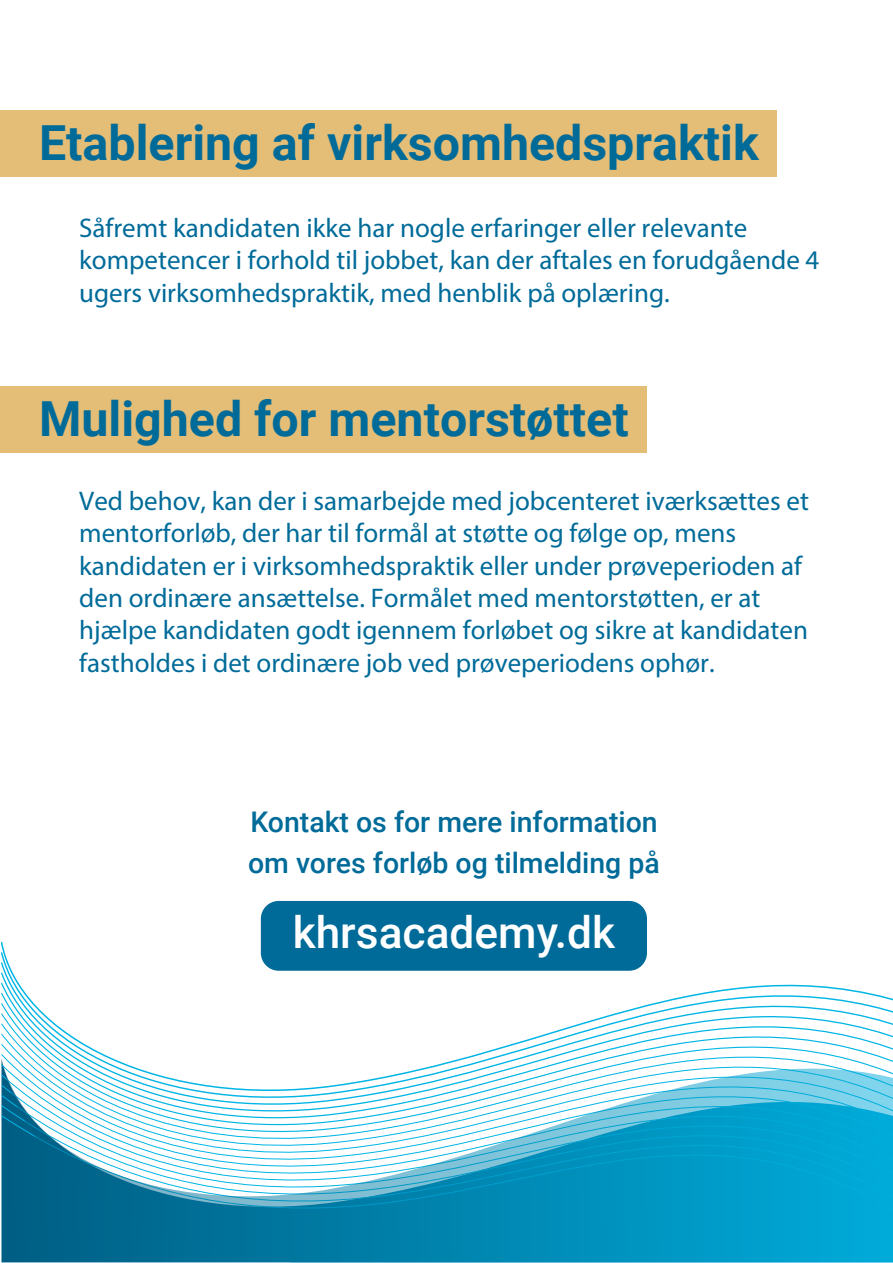
<style>
.page{position:relative;width:893px;height:1263px;background:#fff}
.page>*{position:absolute;margin:0;border:0;box-sizing:border-box;transform-origin:0 0}
.t1{font:700 48.3px "Roboto";color:#006b99}
.t2{font:500 44.25px "Roboto";color:#fff}
.t3{font:500 28.5px/40.5px "Roboto";color:#006b99}
.t4{font:27px/32.4px "Myriad Pro";color:#006b99}
</style>
<div class="page">
<svg style="left:2px;top:993px;width:891px;height:8px"></svg>
<svg style="left:2px;top:1001px;width:887px;height:9px"></svg>
<svg style="left:2px;top:1010px;width:891px;height:8px"></svg>
<svg style="left:2px;top:1018px;width:891px;height:9px"></svg>
<svg style="left:3px;top:1027px;width:874px;height:4px"></svg>
<svg style="left:2px;top:1031px;width:891px;height:231px"></svg>
<div style="left:261px;top:901px;width:386px;height:70px;background:#006b99;border-radius:18px"></div>
<div style="left:0;top:110px;width:776px;height:67px;background:#e4bd76"></div>
<div style="left:0;top:386px;width:646px;height:67px;background:#e4bd76"></div>
<h1 class="t1" style="left:39px;top:109px;width:721px">Etablering af virksomhedspraktik</h1>
<p class="t4" style="left:79px;top:211px;width:742px">Såfremt kandidaten ikke har nogle erfaringer eller relevante kompetencer i forhold til jobbet, kan der aftales en forudgående 4 ugers virksomhedspraktik, med henblik på oplæring.</p>
<h1 class="t1" style="left:39px;top:385px;width:591px">Mulighed for mentorstøttet</h1>
<p class="t4" style="left:79px;top:484px;width:731px">Ved behov, kan der i samarbejde med jobcenteret iværksættes et mentorforløb, der har til formål at støtte og følge op, mens kandidaten er i virksomhedspraktik eller under prøveperioden af den ordinære ansættelse. Formålet med mentorstøtten, er at hjælpe kandidaten godt igennem forløbet og sikre at kandidaten fastholdes i det ordinære job ved prøveperiodens ophør.</p>
<p class="t3" style="left:248px;top:801px;width:413px">Kontakt os for mere information om vores forløb og tilmelding på</p>
<h2 class="t2" style="left:293px;top:901px;width:324px">khrsacademy.dk</h2>
</div>
